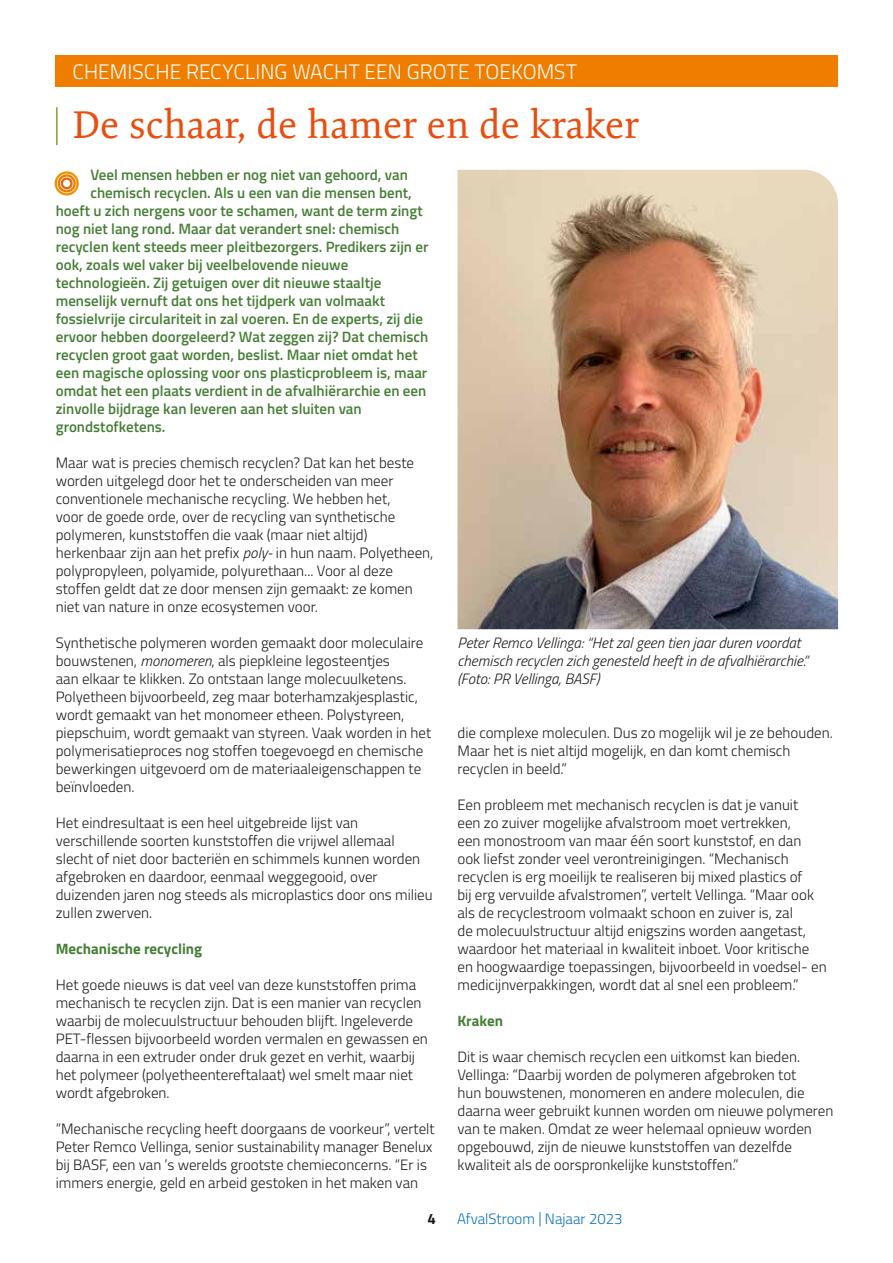
<style>
.page{position:relative;width:893px;height:1263px;background:#fff}
.page>*{position:absolute;margin:0;border:0;box-sizing:border-box;transform-origin:0 0}
.t1{font:39px "Expo Serif Pro";color:#e94e0f}
.t2{font:300 21px "Titillium Web";color:#fff}
.t3{font:300 15px/18px "Titillium Web";color:#1d1d1b}
.t4{font:600 15px "Titillium Web";color:#477f37}
.t5{font:italic 300 15px/18px "Titillium Web";color:#1d1d1b}
.t6{font:700 15px "Titillium Web";color:#477f37}
.t7{font:300 15px "Titillium Web";color:#0a73ba}
.t8{font:700 15px "Titillium Web";color:#1d1d1b}
.s1{font-style:italic}
</style>
<div class="page">
<hr style="left:56px;top:107px;width:2px;height:38px;background:#7da42c">
<div style="left:55px;top:171px;width:24px;height:25px;border:2px solid #f39200;border-radius:50%"></div>
<div style="left:58px;top:174px;width:18px;height:19px;border:2px solid #ef7d00;border-radius:50%"></div>
<div style="left:61px;top:177px;width:12px;height:12px;border:2px solid #ec6608;border-radius:50%"></div>
<div style="left:56px;top:56px;width:782px;height:31px;background:#ef7d00"></div>
<img style="left:457px;top:170px;width:381px;height:459px">
<h2 class="t2" style="left:73px;top:57px;width:506px">CHEMISCHE RECYCLING WACHT EEN GROTE TOEKOMST</h2>
<h1 class="t1" style="left:73px;top:101px;width:568px">De schaar, de hamer en de kraker</h1>
<p class="t4" style="left:90px;top:163px;width:319px">Veel mensen hebben er nog niet van gehoord, van</p>
<p class="t4" style="left:90px;top:181px;width:323px">chemisch recyclen. Als u een van die mensen bent,</p>
<p class="t4" style="left:56px;top:199px;width:368px">hoeft u zich nergens voor te schamen, want de term zingt</p>
<p class="t4" style="left:56px;top:217px;width:345px">nog niet lang rond. Maar dat verandert snel: chemisch</p>
<p class="t4" style="left:56px;top:235px;width:374px">recyclen kent steeds meer pleitbezorgers. Predikers zijn er</p>
<p class="t4" style="left:56px;top:253px;width:294px">ook, zoals wel vaker bij veelbelovende nieuwe</p>
<p class="t4" style="left:56px;top:271px;width:327px">technologieën. Zij getuigen over dit nieuwe staaltje</p>
<p class="t4" style="left:56px;top:289px;width:331px">menselijk vernuft dat ons het tijdperk van volmaakt</p>
<p class="t4" style="left:56px;top:307px;width:369px">fossielvrije circulariteit in zal voeren. En de experts, zij die</p>
<p class="t4" style="left:56px;top:325px;width:374px">ervoor hebben doorgeleerd? Wat zeggen zij? Dat chemisch</p>
<p class="t4" style="left:56px;top:343px;width:363px">recyclen groot gaat worden, beslist. Maar niet omdat het</p>
<p class="t4" style="left:56px;top:361px;width:373px">een magische oplossing voor ons plasticprobleem is, maar</p>
<p class="t4" style="left:56px;top:379px;width:372px">omdat het een plaats verdient in de afvalhiërarchie en een</p>
<p class="t4" style="left:56px;top:397px;width:307px">zinvolle bijdrage kan leveren aan het sluiten van</p>
<p class="t4" style="left:56px;top:415px;width:111px">grondstofketens.</p>
<p class="t3" style="left:56px;top:453px;width:379px">Maar wat is precies chemisch recyclen? Dat kan het beste worden uitgelegd door het te onderscheiden van meer conventionele mechanische recycling. We hebben het,<br>voor de goede orde, over de recycling van synthetische polymeren, kunststoffen die vaak (maar niet altijd) herkenbaar zijn aan het prefix <span class="s1">poly-</span> in hun naam. Polyetheen, polypropyleen, polyamide, polyurethaan... Voor al deze stoffen geldt dat ze door mensen zijn gemaakt: ze komen niet van nature in onze ecosystemen voor.</p>
<p class="t3" style="left:56px;top:633px;width:377px">Synthetische polymeren worden gemaakt door moleculaire bouwstenen, <span class="s1">monomeren</span>, als piepkleine legosteentjes<br>aan elkaar te klikken. Zo ontstaan lange molecuulketens.<br>Polyetheen bijvoorbeeld, zeg maar boterhamzakjesplastic, wordt gemaakt van het monomeer etheen. Polystyreen, piepschuim, wordt gemaakt van styreen. Vaak worden in het polymerisatieproces nog stoffen toegevoegd en chemische bewerkingen uitgevoerd om de materiaaleigenschappen te beïnvloeden.</p>
<p class="t3" style="left:56px;top:813px;width:378px">Het eindresultaat is een heel uitgebreide lijst van verschillende soorten kunststoffen die vrijwel allemaal slecht of niet door bacteriën en schimmels kunnen worden afgebroken en daardoor, eenmaal weggegooid, over duizenden jaren nog steeds als microplastics door ons milieu zullen zwerven.</p>
<p class="t6" style="left:56px;top:937px;width:148px">Mechanische recycling</p>
<p class="t3" style="left:56px;top:975px;width:374px">Het goede nieuws is dat veel van deze kunststoffen prima mechanisch te recyclen zijn. Dat is een manier van recyclen waarbij de molecuulstructuur behouden blijft. Ingeleverde PET-flessen bijvoorbeeld worden vermalen en gewassen en daarna in een extruder onder druk gezet en verhit, waarbij het polymeer (polyetheentereftalaat) wel smelt maar niet wordt afgebroken.</p>
<p class="t3" style="left:56px;top:1119px;width:380px">“Mechanische recycling heeft doorgaans de voorkeur”, vertelt Peter Remco Vellinga, senior sustainability manager Benelux bij BASF, een van ’s werelds grootste chemieconcerns. “Er is immers energie, geld en arbeid gestoken in het maken van</p>
<p class="t5" style="left:457px;top:633px;width:352px">Peter Remco Vellinga: “Het zal geen tien jaar duren voordat chemisch recyclen zich genesteld heeft in de afvalhiërarchie.” (Foto: PR Vellinga, BASF)</p>
<p class="t3" style="left:457px;top:723px;width:377px">die complexe moleculen. Dus zo mogelijk wil je ze behouden.<br>Maar het is niet altijd mogelijk, en dan komt chemisch recyclen in beeld.”</p>
<p class="t3" style="left:457px;top:795px;width:371px">Een probleem met mechanisch recyclen is dat je vanuit<br>een zo zuiver mogelijke afvalstroom moet vertrekken,<br>een monostroom van maar één soort kunststof, en dan ook liefst zonder veel verontreinigingen. “Mechanisch recyclen is erg moeilijk te realiseren bij mixed plastics of<br>bij erg vervuilde afvalstromen”, vertelt Vellinga. “Maar ook als de recyclestroom volmaakt schoon en zuiver is, zal<br>de molecuulstructuur altijd enigszins worden aangetast, waardoor het materiaal in kwaliteit inboet. Voor kritische en hoogwaardige toepassingen, bijvoorbeeld in voedsel- en medicijnverpakkingen, wordt dat al snel een probleem.”</p>
<p class="t6" style="left:457px;top:1009px;width:47px">Kraken</p>
<p class="t3" style="left:457px;top:1047px;width:377px">Dit is waar chemisch recyclen een uitkomst kan bieden.<br>Vellinga: “Daarbij worden de polymeren afgebroken tot<br>hun bouwstenen, monomeren en andere moleculen, die daarna weer gebruikt kunnen worden om nieuwe polymeren van te maken. Omdat ze weer helemaal opnieuw worden opgebouwd, zijn de nieuwe kunststoffen van dezelfde kwaliteit als de oorspronkelijke kunststoffen.”</p>
<p class="t8" style="left:427px;top:1207px;width:10px">4</p>
<p class="t7" style="left:457px;top:1208px;width:167px">AfvalStroom | Najaar 2023</p>
</div>
